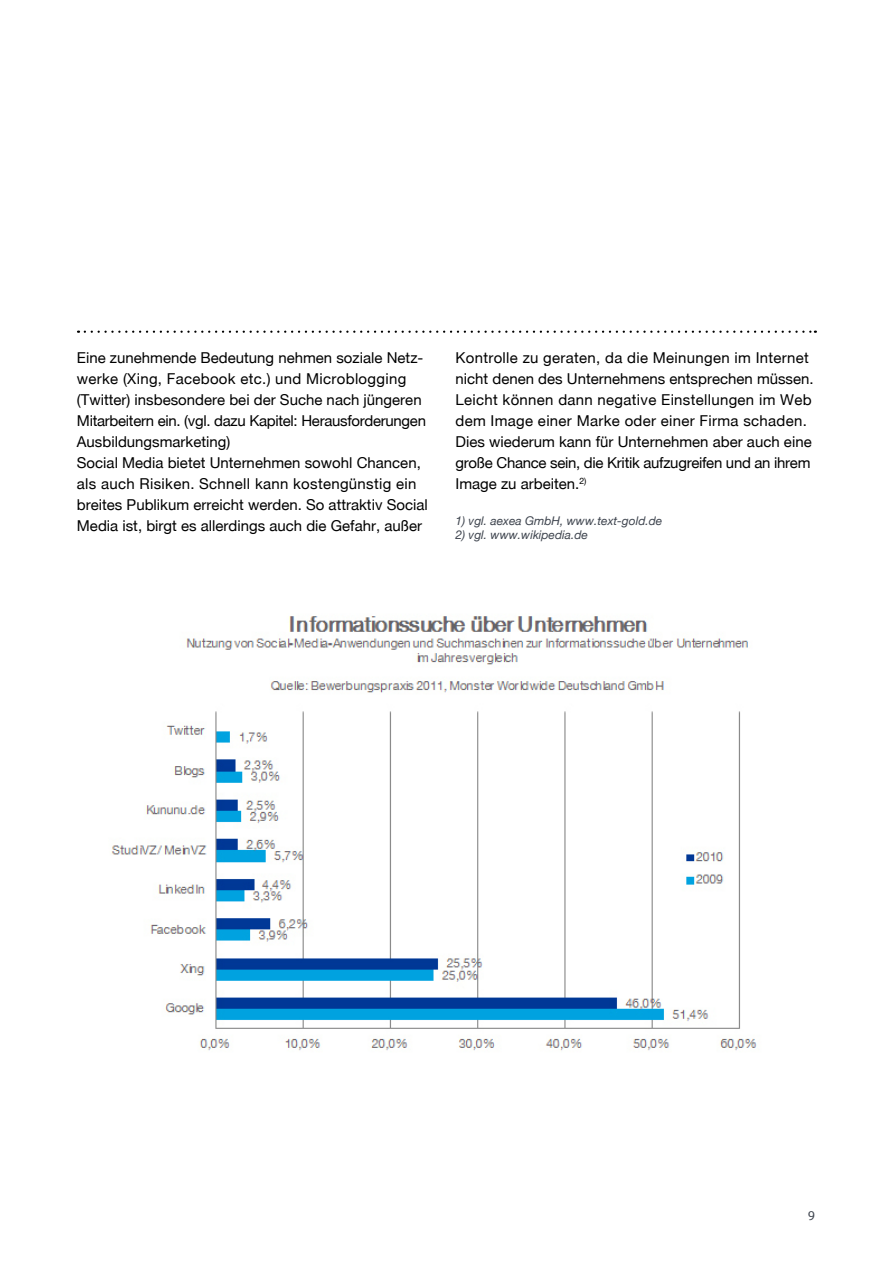
<style>
.page{position:relative;width:893px;height:1263px;background:#fff}
.page>*{position:absolute;margin:0;border:0;box-sizing:border-box;transform-origin:0 0}
.t1{font:15px/21px "Helvetica Neue";color:#000}
.t2{font:13.5px "Foco";color:#3f454f}
.t3{font:italic 12px "Helvetica Neue";color:#3f454f}
</style>
<div class="page">
<svg style="left:85px;top:331px;width:731px;height:2px"></svg>
<img style="left:111px;top:616px;width:646px;height:435px">
<p class="t1" style="left:77px;top:347px;width:352px">Eine zunehmende Bedeutung nehmen soziale Netz&shy;werke (Xing, Facebook etc.) und Microblogging (Twitter) insbesondere bei der Suche nach jüngeren Mitarbeitern ein. (vgl. dazu Kapitel: Herausforderungen Ausbildungsmarketing)<br>Social Media bietet Unternehmen sowohl Chancen, als auch Risiken. Schnell kann kostengünstig ein breites Publikum erreicht werden. So attraktiv Social Media ist, birgt es allerdings auch die Gefahr, außer</p>
<p class="t1" style="left:455px;top:347px;width:360px">Kontrolle zu geraten, da die Meinungen im Internet nicht denen des Unternehmens entsprechen müssen.<br>Leicht können dann negative Einstellungen im Web dem Image einer Marke oder einer Firma schaden.<br>Dies wiederum kann für Unternehmen aber auch eine große Chance sein, die Kritik aufzugreifen und an ihrem Image zu arbeiten.<sup>2)</sup></p>
<p class="t3" style="left:455px;top:513px;width:208px">1) vgl. aexea GmbH, www.text-gold.de</p>
<p class="t3" style="left:455px;top:527px;width:134px">2) vgl. www.wikipedia.de</p>
<p class="t2" style="left:808px;top:1207px;width:9px">9</p>
</div>
